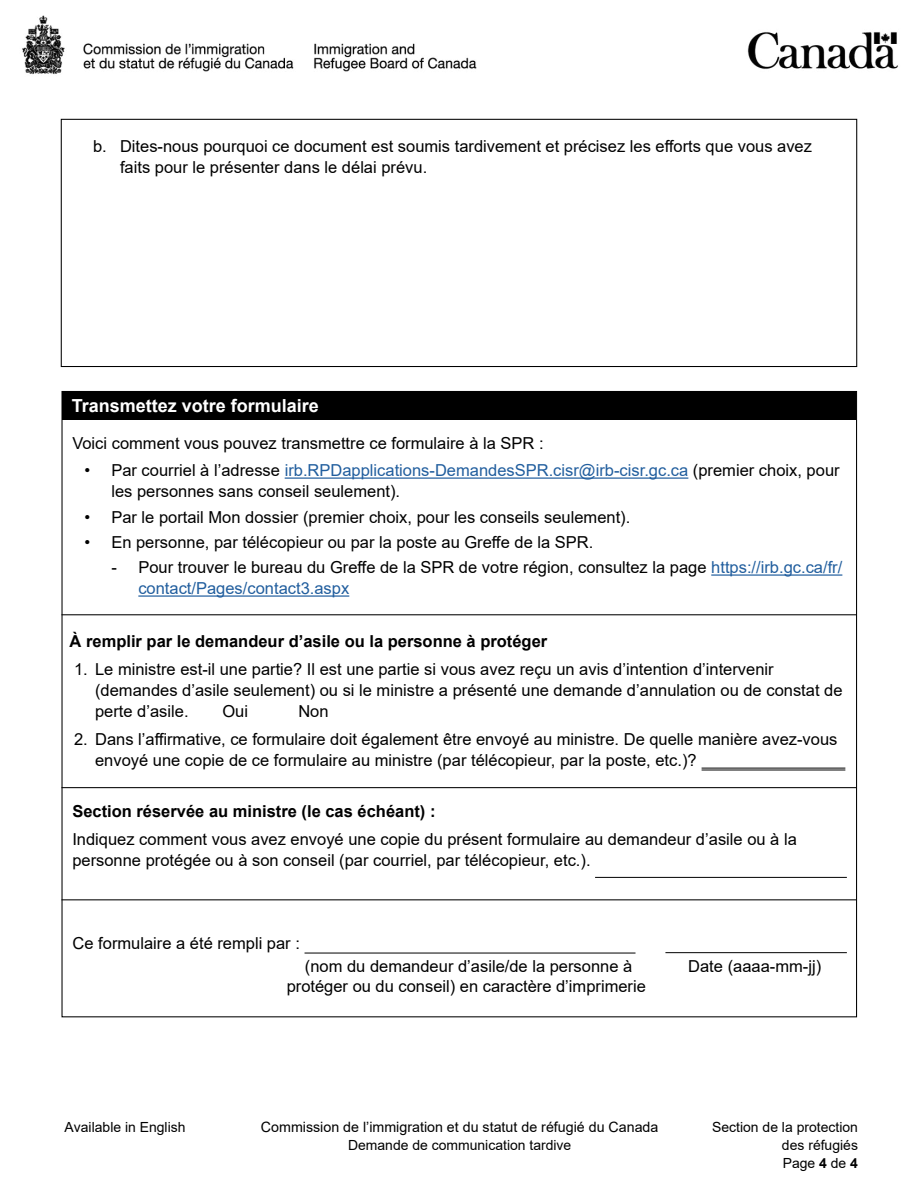
<style>
.page{position:relative;width:918px;height:1188px;background:#fff}
.page>*{position:absolute;margin:0;border:0;box-sizing:border-box;transform-origin:0 0}
.t1{font:700 18px "Arial";color:#fff}
.t2{font:16.5px/21px "Arial";color:#000}
.t3{font:700 16.5px "Arial";color:#000}
.t4{font:14.25px "Arial";color:#000}
.t5{font:13.95px/18px "Arial";color:#000;text-align:justify}
.s1{color:#215e9e}
.s2{font-weight:700}
</style>
<div class="page">
<hr style="left:62px;top:614px;width:794px;height:1px;background:#000">
<hr style="left:62px;top:787px;width:794px;height:1px;background:#000">
<hr style="left:62px;top:899px;width:794px;height:1px;background:#000">
<div style="left:62px;top:391px;width:794px;height:29px;background:#000"></div>
<hr style="left:285px;top:477px;width:403px;height:2px;background:#215e9e">
<hr style="left:711px;top:574px;width:131px;height:2px;background:#215e9e">
<hr style="left:138px;top:595px;width:211px;height:2px;background:#215e9e">
<div style="left:61px;top:119px;width:796px;height:248px;border:1px solid #000"></div>
<img style="left:22px;top:15px;width:876px;height:60px">
<hr style="left:702px;top:768px;width:143px;height:1px;background:#000">
<hr style="left:702px;top:770px;width:143px;height:1px;background:#000">
<hr style="left:595px;top:877px;width:252px;height:1px;background:#000">
<hr style="left:305px;top:953px;width:331px;height:1px;background:#000">
<hr style="left:665px;top:952px;width:182px;height:1px;background:#000">
<p class="t2" style="left:93px;top:135px;width:721px">b. Dites-nous pourquoi ce document est soumis tardivement et précisez les efforts que vous avez</p>
<p class="t2" style="left:120px;top:156px;width:309px">faits pour le présenter dans le délai prévu.</p>
<h3 class="t1" style="left:72px;top:393px;width:249px">Transmettez votre formulaire</h3>
<p class="t2" style="left:72px;top:432px;width:473px">Voici comment vous pouvez transmettre ce formulaire à la SPR :</p>
<p class="t2" style="left:111px;top:460px;width:730px;text-indent:-27px">• Par courriel à l’adresse <span class="s1">irb.RPDapplications-DemandesSPR.cisr@irb-cisr.gc.ca</span> (premier choix, pour les personnes sans conseil seulement).</p>
<p class="t2" style="left:84px;top:506px;width:547px">• Par le portail Mon dossier (premier choix, pour les conseils seulement).</p>
<p class="t2" style="left:84px;top:532px;width:511px">• En personne, par télécopieur ou par la poste au Greffe de la SPR.</p>
<p class="t2" style="left:138px;top:557px;width:706px;text-indent:-27px">- Pour trouver le bureau du Greffe de la SPR de votre région, consultez la page <span class="s1">https://irb.gc.ca/fr/ contact/Pages/contact3.aspx</span></p>
<h4 class="t3" style="left:70px;top:630px;width:479px">À remplir par le demandeur d’asile ou la personne à protéger</h4>
<p class="t2" style="left:74px;top:658px;width:701px">1. Le ministre est-il une partie? Il est une partie si vous avez reçu un avis d’intention d’intervenir</p>
<p class="t2" style="left:95px;top:679px;width:749px">(demandes d’asile seulement) ou si le ministre a présenté une demande d’annulation ou de constat de</p>
<p class="t2" style="left:95px;top:700px;width:95px">perte d’asile.</p>
<p class="t2" style="left:222px;top:700px;width:27px">Oui</p>
<p class="t2" style="left:298px;top:700px;width:32px">Non</p>
<p class="t2" style="left:74px;top:728px;width:765px">2. Dans l’affirmative, ce formulaire doit également être envoyé au ministre. De quelle manière avez-vous</p>
<p class="t2" style="left:95px;top:749px;width:603px">envoyé une copie de ce formulaire au ministre (par télécopieur, par la poste, etc.)?</p>
<p class="t3" style="left:72px;top:800px;width:365px">Section réservée au ministre (le cas échéant) :</p>
<p class="t2" style="left:72px;top:828px;width:726px">Indiquez comment vous avez envoyé une copie du présent formulaire au demandeur d’asile ou à la</p>
<p class="t2" style="left:72px;top:849px;width:520px">personne protégée ou à son conseil (par courriel, par télécopieur, etc.).</p>
<p class="t2" style="left:73px;top:932px;width:229px">Ce formulaire a été rempli par :</p>
<h4 class="t2" style="left:305px;top:956px;width:329px">(nom du demandeur d’asile/de la personne à</h4>
<h4 class="t2" style="left:287px;top:975px;width:361px">protéger ou du conseil) en caractère d’imprimerie</h4>
<h4 class="t2" style="left:688px;top:956px;width:134px">Date (aaaa-mm-jj)</h4>
<p class="t5" style="left:65px;top:1118px;width:122px">Available in English</p>
<p class="t4" style="left:261px;top:1118px;width:399px">Commission de l’immigration et du statut de réfugié du Canada</p>
<p class="t5" style="left:348px;top:1136px;width:225px">Demande de communication tardive</p>
<p class="t5" style="left:782px;top:1118px;width:77px;text-indent:-70px">Section de la protection des réfugiés Page <span class="s2">4</span> de <span class="s2">4</span></p>
</div>
